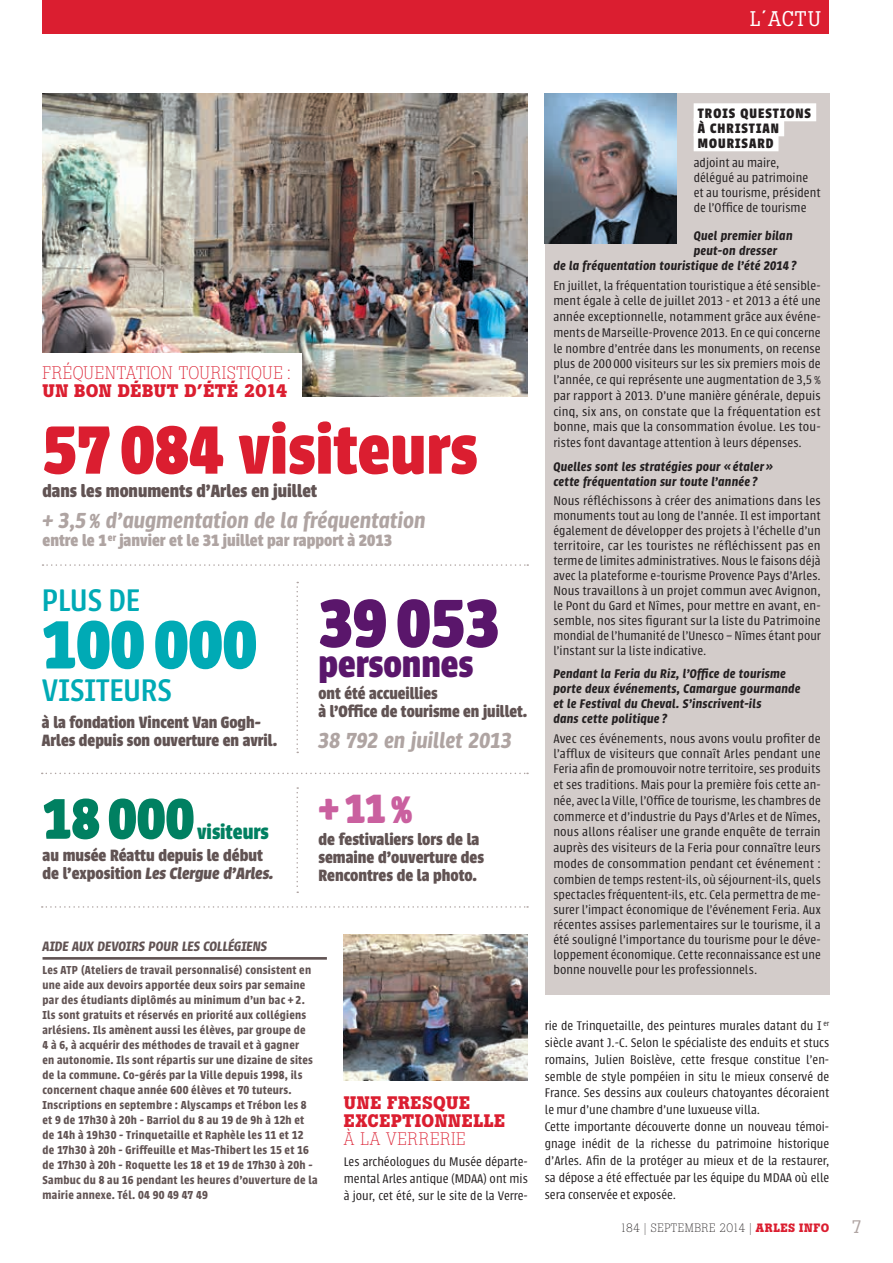
<style>
.page{position:relative;width:893px;height:1263px;background:#fff}
.page>*{position:absolute;margin:0;border:0;box-sizing:border-box;transform-origin:0 0}
.t1{font:700 75px "Urbana";color:#db1e30}
.t2{font:700 75px "Urbana";color:#00aab5}
.t3{font:700 75px "Urbana";color:#5a166b}
.t4{font:700 63px "Urbana";color:#008061}
.t5{font:700 45px "Urbana";color:#ca609f}
.t6{font:700 40.5px "Urbana";color:#5a166b}
.t7{font:500 34.5px "Urbana";color:#00aab5}
.t8{font:italic 600 24px "Urbana";color:#afa4a2}
.t9{font:700 22.5px "Urbana";color:#008061}
.t10{font:21px "Boton";color:#fff}
.t11{font:700 19.5px "Urbana";color:#615353}
.t12{font:700 18px/18px "Urbana";color:#615353}
.t13{font:700 18px "Urbana";color:#afa4a2}
.t14{font:700 18px/18px "Boton";letter-spacing:.035em;color:#db1e30}
.t15{font:300 18px "Boton";letter-spacing:.025em;color:#db1e30}
.t16{font:700 15px/15px "Urbana";letter-spacing:.07em;color:#231f20}
.t17{font:italic 600 15px "Urbana";color:#615353}
.t18{font:300 13.8px/15.5px "Urbana";color:#231f20;text-align:justify}
.t19{font:italic 600 13.8px/15px "Urbana";letter-spacing:.02em;color:#231f20}
.t20{font:600 12.75px/15px "Urbana";letter-spacing:.02em;color:#615353}
.t21{font:300 12px "Boton";letter-spacing:.03em;color:#231f20}
.s1{font-style:italic}
.s2{font-weight:700;color:#db1e30}
.s3{font-weight:400;font-size:18px;color:#afa4a2}
</style>
<div class="page">
<img style="left:344px;top:935px;width:184px;height:145px">
<img style="left:43px;top:94px;width:485px;height:302px">
<hr style="left:43px;top:957px;width:284px;height:3px;background:#615353">
<div style="left:545px;top:94px;width:284px;height:901px;background:#d3ccca"></div>
<div style="left:694px;top:103px;width:122px;height:18px;background:#fff"></div>
<div style="left:694px;top:118px;width:90px;height:18px;background:#fff"></div>
<div style="left:694px;top:133px;width:84px;height:18px;background:#fff"></div>
<img style="left:545px;top:94px;width:132px;height:150px">
<div style="left:34px;top:353px;width:267px;height:56px;background:#fff"></div>
<svg style="left:43px;top:564px;width:485px;height:2px"></svg>
<svg style="left:42px;top:773px;width:486px;height:1px"></svg>
<svg style="left:42px;top:906px;width:486px;height:2px"></svg>
<svg style="left:296px;top:582px;width:2px;height:171px"></svg>
<svg style="left:296px;top:787px;width:2px;height:106px"></svg>
<div style="left:43px;top:0;width:786px;height:34px;background:#db1e30"></div>
<h3 class="t10" style="left:750px;top:6px;width:72px">L´ACTU</h3>
<h3 class="t15" style="left:43px;top:362px;width:250px">FRÉQUENTATION TOURISTIQUE :</h3>
<h3 class="t14" style="left:43px;top:381px;width:246px">UN BON DÉBUT D’ÉTÉ 2014</h3>
<h1 class="t1" style="left:43px;top:407px;width:436px">57 084 visiteurs</h1>
<h3 class="t11" style="left:43px;top:480px;width:276px">dans les monuments d’Arles en juillet</h3>
<h3 class="t8" style="left:43px;top:507px;width:384px">+ 3,5 % d’augmentation de la fréquentation</h3>
<h3 class="t13" style="left:43px;top:530px;width:351px">entre le 1<sup>er</sup> janvier et le 31 juillet par rapport à 2013</h3>
<h3 class="t7" style="left:42px;top:582px;width:99px">PLUS DE</h3>
<h1 class="t2" style="left:42px;top:602px;width:217px">100 000</h1>
<h3 class="t7" style="left:42px;top:672px;width:131px">VISITEURS</h3>
<h3 class="t12" style="left:42px;top:714px;width:237px">à la fondation Vincent Van Gogh-<br>Arles depuis son ouverture en avril.</h3>
<h2 class="t4" style="left:43px;top:783px;width:153px">18 000</h2>
<h3 class="t9" style="left:197px;top:819px;width:73px">visiteurs</h3>
<h3 class="t12" style="left:43px;top:847px;width:232px">au musée Réattu depuis le début de l’exposition <span class="s1">Les Clergue d’Arles.</span></h3>
<h1 class="t3" style="left:318px;top:581px;width:182px">39 053</h1>
<h3 class="t6" style="left:318px;top:641px;width:156px">personnes</h3>
<h3 class="t12" style="left:318px;top:685px;width:210px">ont été accueillies<br>à l’Office de tourisme en juillet.</h3>
<h3 class="t8" style="left:318px;top:727px;width:195px">38 792 en juillet 2013</h3>
<h3 class="t5" style="left:318px;top:783px;width:95px">+11%</h3>
<h3 class="t12" style="left:318px;top:831px;width:167px">de festivaliers lors de la semaine d’ouverture des<br>Rencontres de la photo.</h3>
<p class="t17" style="left:43px;top:938px;width:226px">AIDE AUX DEVOIRS POUR LES COLLÉGIENS</p>
<p class="t20" style="left:43px;top:963px;width:277px">Les ATP (Ateliers de travail personnalisé) consistent en une aide aux devoirs apportée deux soirs par semaine par des étudiants diplômés au minimum d’un bac + 2.<br>Ils sont gratuits et réservés en priorité aux collégiens arlésiens. Ils amènent aussi les élèves, par groupe de<br>4 à 6, à acquérir des méthodes de travail et à gagner<br>en autonomie. Ils sont répartis sur une dizaine de sites de la commune. Co-gérés par la Ville depuis 1998, ils concernent chaque année 600 élèves et 70 tuteurs.<br>Inscriptions en septembre : Alyscamps et Trébon les 8 et 9 de 17h30 à 20h - Barriol du 8 au 19 de 9h à 12h et de 14h à 19h30 - Trinquetaille et Raphèle les 11 et 12 de 17h30 à 20h - Griffeuille et Mas-Thibert les 15 et 16 de 17h30 à 20h - Roquette les 18 et 19 de 17h30 à 20h - Sambuc du 8 au 16 pendant les heures d’ouverture de la mairie annexe. Tél. 04 90 49 47 49</p>
<h3 class="t14" style="left:344px;top:1093px;width:163px">UNE FRESQUE<br>EXCEPTIONNELLE</h3>
<h3 class="t15" style="left:344px;top:1127px;width:124px">À LA VERRERIE</h3>
<p class="t18" style="left:344px;top:1153px;width:185px;line-height:17px">Les archéologues du Musée départe&shy;mental Arles antique (MDAA) ont mis à jour, cet été, sur le site de la Verre-</p>
<p class="t16" style="left:698px;top:106px;width:115px">TROIS QUESTIONS<br>À CHRISTIAN<br>MOURISARD</p>
<p class="t18" style="left:694px;top:155px;width:129px;line-height:15px;text-align:left">adjoint au maire, délégué au patrimoine et au tourisme, président de l’Office de tourisme</p>
<p class="t19" style="left:694px;top:228px;width:100px">Quel premier bilan</p>
<p class="t19" style="left:694px;top:243px;width:85px">peut-on dresser</p>
<p class="t19" style="left:553px;top:258px;width:245px">de la fréquentation touristique de l’été 2014 ?</p>
<p class="t18" style="left:553px;top:278px;width:269px">En juillet, la fréquentation touristique a été sensible&shy;ment égale à celle de juillet 2013 - et 2013 a été une année exceptionnelle, notamment grâce aux événe&shy;ments de Marseille-Provence 2013. En ce qui concerne le nombre d’entrée dans les monuments, on recense plus de 200 000 visiteurs sur les six premiers mois de l’année, ce qui représente une augmentation de 3,5 % par rapport à 2013. D’une manière générale, depuis cinq, six ans, on constate que la fréquentation est bonne, mais que la consommation évolue. Les tou&shy;ristes font davantage attention à leurs dépenses.</p>
<p class="t19" style="left:553px;top:459px;width:221px">Quelles sont les stratégies pour « étaler » cette fréquentation sur toute l’année ?</p>
<p class="t18" style="left:553px;top:493px;width:269px;line-height:15px">Nous réfléchissons à créer des animations dans les monuments tout au long de l’année. Il est important également de développer des projets à l’échelle d’un territoire, car les touristes ne réfléchissent pas en terme de limites administratives. Nous le faisons déjà avec la plateforme e-tourisme Provence Pays d’Arles.<br>Nous travaillons à un projet commun avec Avignon, le Pont du Gard et Nîmes, pour mettre en avant, en&shy;semble, nos sites figurant sur la liste du Patrimoine mondial de l’humanité de l’Unesco – Nîmes étant pour l’instant sur la liste indicative.</p>
<p class="t19" style="left:553px;top:667px;width:249px">Pendant la Feria du Riz, l’Office de tourisme porte deux événements, Camargue gourmande et le Festival du Cheval. S’inscrivent-ils<br>dans cette politique ?</p>
<p class="t18" style="left:553px;top:731px;width:269px">Avec ces événements, nous avons voulu profiter de l’afflux de visiteurs que connaît Arles pendant une Feria afin de promouvoir notre territoire, ses produits et ses traditions. Mais pour la première fois cette an&shy;née, avec la Ville, l’Office de tourisme, les chambres de commerce et d’industrie du Pays d’Arles et de Nîmes, nous allons réaliser une grande enquête de terrain auprès des visiteurs de la Feria pour connaître leurs modes de consommation pendant cet événement : combien de temps restent-ils, où séjournent-ils, quels spectacles fréquentent-ils, etc. Cela permettra de me&shy;surer l’impact économique de l’événement Feria. Aux récentes assises parlementaires sur le tourisme, il a été souligné l’importance du tourisme pour le déve&shy;loppement économique. Cette reconnaissance est une bonne nouvelle pour les professionnels.</p>
<p class="t18" style="left:545px;top:1017px;width:286px;line-height:17px;text-align:left">rie de Trinquetaille, des peintures murales datant du I <sup>er </sup>siècle avant J.-C. Selon le spécialiste des enduits et stucs romains, Julien Boislève, cette fresque constitue l’en&shy;semble de style pompéien in situ le mieux conservé de France. Ses dessins aux couleurs chatoyantes décoraient le mur d’une chambre d’une luxueuse villa.<br>Cette importante découverte donne un nouveau témoi&shy;gnage inédit de la richesse du patrimoine historique d’Arles. Afin de la protéger au mieux et de la restaurer, sa dépose a été effectuée par les équipe du MDAA où elle sera conservée et exposée.</p>
<p class="t21" style="left:620px;top:1221px;width:244px">184 | SEPTEMBRE 2014 | <span class="s2">ARLES INFO</span> <span class="s3">7</span></p>
</div>
